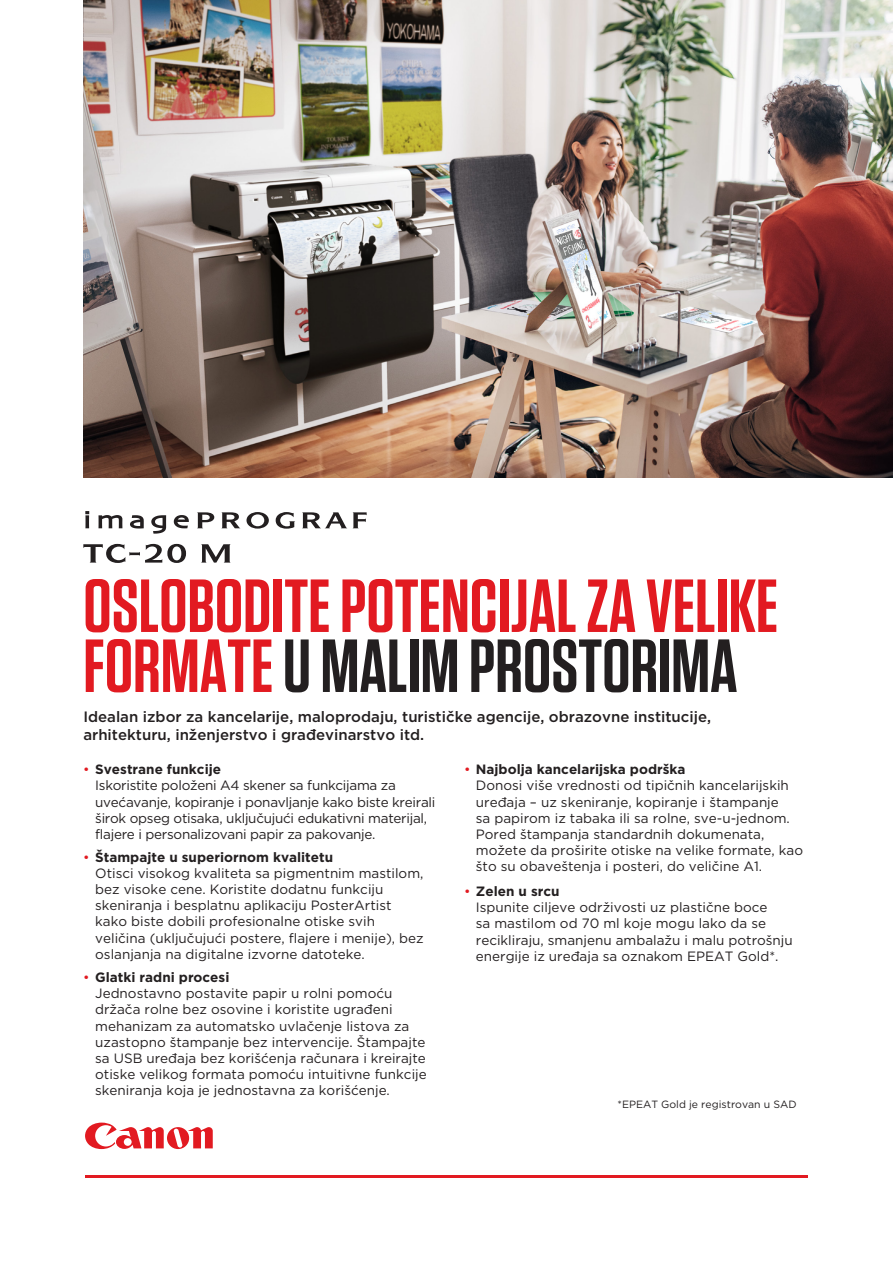
<style>
.page{position:relative;width:893px;height:1263px;background:#fff}
.page>*{position:absolute;margin:0;border:0;box-sizing:border-box;transform-origin:0 0}
.Headline{font:600 75px/60px "Tungsten";color:#e21a21}
.t1{font:500 15px/18px "Gotham";color:#231f20}
.t2{font:13.5px/16.2px "Gotham";color:#231f20}
.t3{font:13.5px/16.2px "Gotham";letter-spacing:-.02em;color:#231f20}
.t4{font:10.5px "Gotham";color:#231f20}
.s1{color:#231f20}
.s2{color:#e21a21}
.s3{font-weight:700}
</style>
<div class="page">
<svg style="left:85px;top:1122px;width:128px;height:28px"></svg>
<hr style="left:85px;top:1175px;width:723px;height:3px;background:#e21a21">
<img style="left:83px;top:0;width:810px;height:478px">
<svg style="left:83px;top:544px;width:103px;height:19px"></svg>
<svg style="left:201px;top:544px;width:30px;height:19px"></svg>
<svg style="left:197px;top:512px;width:17px;height:16px"></svg>
<svg style="left:221px;top:512px;width:48px;height:17px"></svg>
<svg style="left:276px;top:512px;width:19px;height:17px"></svg>
<svg style="left:302px;top:512px;width:65px;height:16px"></svg>
<svg style="left:85px;top:511px;width:4px;height:17px"></svg>
<svg style="left:98px;top:515px;width:24px;height:13px"></svg>
<svg style="left:130px;top:515px;width:14px;height:13px"></svg>
<svg style="left:151px;top:515px;width:15px;height:19px"></svg>
<svg style="left:174px;top:515px;width:15px;height:13px"></svg>
<p class="Headline" style="left:83px;top:577px;width:696px">OSLOBODITE POTENCIJAL ZA VELIKE<br>FORMATE <span class="s1">U MALIM PROSTORIMA</span></p>
<p class="t1" style="left:83px;top:708px;width:629px">Idealan izbor za kancelarije, maloprodaju, turističke agencije, obrazovne institucije, arhitekturu, inženjerstvo i građevinarstvo itd.</p>
<p class="t3" style="left:95px;top:761px;width:342px;text-indent:-12px"><span class="s2">•</span> <span class="s3">Svestrane funkcije<br></span>Iskoristite položeni A4 skener sa funkcijama za uvećavanje, kopiranje i ponavljanje kako biste kreirali širok opseg otisaka, uključujući edukativni materijal, flajere i personalizovani papir za pakovanje.</p>
<p class="t2" style="left:95px;top:848px;width:330px;text-indent:-12px"><span class="s2">•</span> <span class="s3">Štampajte u superiornom kvalitetu<br></span>Otisci visokog kvaliteta sa pigmentnim mastilom, bez visoke cene. Koristite dodatnu funkciju skeniranja i besplatnu aplikaciju PosterArtist kako biste dobili profesionalne otiske svih veličina (uključujući postere, flajere i menije), bez oslanjanja na digitalne izvorne datoteke.</p>
<p class="t2" style="left:95px;top:969px;width:333px;text-indent:-12px"><span class="s2">•</span> <span class="s3">Glatki radni procesi<br></span>Jednostavno postavite papir u rolni pomoću držača rolne bez osovine i koristite ugrađeni mehanizam za automatsko uvlačenje listova za uzastopno štampanje bez intervencije. Štampajte sa USB uređaja bez korišćenja računara i kreirajte otiske velikog formata pomoću intuitivne funkcije skeniranja koja je jednostavna za korišćenje.</p>
<p class="t2" style="left:476px;top:761px;width:329px;text-indent:-12px"><span class="s2">•</span> <span class="s3">Najbolja kancelarijska podrška<br></span>Donosi više vrednosti od tipičnih kancelarijskih uređaja – uz skeniranje, kopiranje i štampanje<br>sa papirom iz tabaka ili sa rolne, sve-u-jednom.<br>Pored štampanja standardnih dokumenata, možete da proširite otiske na velike formate, kao što su obaveštenja i posteri, do veličine A1.</p>
<p class="t2" style="left:476px;top:883px;width:318px;text-indent:-12px"><span class="s2">•</span> <span class="s3">Zelen u srcu<br></span>Ispunite ciljeve održivosti uz plastične boce<br>sa mastilom od 70 ml koje mogu lako da se recikliraju, smanjenu ambalažu i malu potrošnju energije iz uređaja sa oznakom EPEAT Gold*.</p>
<p class="t4" style="left:617px;top:1098px;width:181px">*EPEAT Gold je registrovan u SAD</p>
</div>
